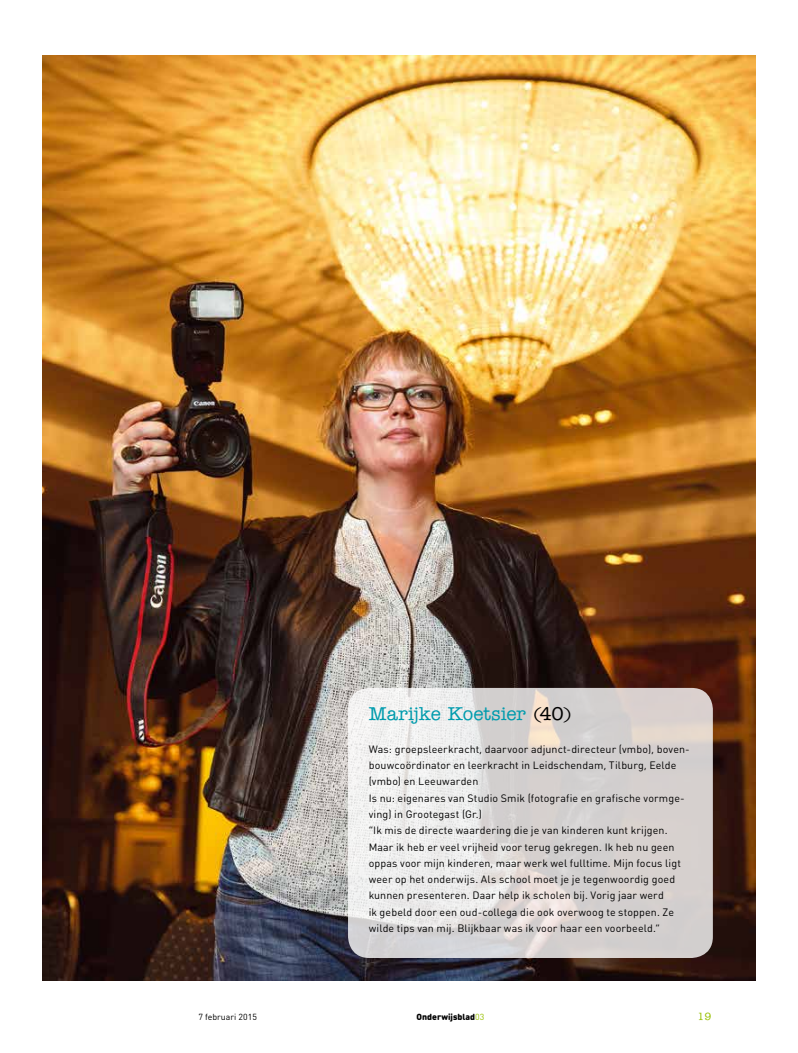
<style>
.page{position:relative;width:798px;height:1053px;background:#fff}
.page>*{position:absolute;margin:0;border:0;box-sizing:border-box;transform-origin:0 0}
.t1{font:500 18.75px "American Typewriter Std";letter-spacing:-.005em;color:#009bad}
.t2{font:10.62px/16.2px "DIN Round OT";letter-spacing:.015em;color:#000}
.t3{font:500 10.62px "American Typewriter Std";color:#98c000}
.t4{font:900 8.75px "DIN Round OT";color:#000}
.t5{font:8.75px "DIN Round OT";color:#000}
.s1{color:#000}
.s2{font-weight:400;color:#98c000}
</style>
<div class="page">
<img style="left:43px;top:56px;width:712px;height:924px">
<svg style="left:348px;top:688px;width:364px;height:269px;fill:#d7d1d0"></svg>
<h1 class="t1" style="left:368px;top:703px;width:204px">Marijke Koetsier <span class="s1">(40)</span></h1>
<p class="t2" style="left:368px;top:740px;width:322px">Was: groepsleerkracht, daarvoor adjunct-directeur (vmbo), boven&shy;bouwcoördinator en leerkracht in Leidschendam, Tilburg, Eelde (vmbo) en Leeuwarden<br>Is nu: eigenares van Studio Smik (fotografie en grafische vormge&shy;ving) in Grootegast (Gr.)<br>“Ik mis de directe waardering die je van kinderen kunt krijgen.<br>Maar ik heb er veel vrijheid voor terug gekregen. Ik heb nu geen oppas voor mijn kinderen, maar werk wel fulltime. Mijn focus ligt weer op het onderwijs. Als school moet je je tegenwoordig goed kunnen presenteren. Daar help ik scholen bij. Vorig jaar werd<br>ik gebeld door een oud-collega die ook overwoog te stoppen. Ze wilde tips van mij. Blijkbaar was ik voor haar een voorbeeld.”</p>
<p class="t5" style="left:198px;top:1011px;width:60px">7 februari 2015</p>
<p class="t4" style="left:416px;top:1011px;width:69px">Onderwijsblad<span class="s2">03</span></p>
<p class="t3" style="left:697px;top:1010px;width:16px">19</p>
</div>
